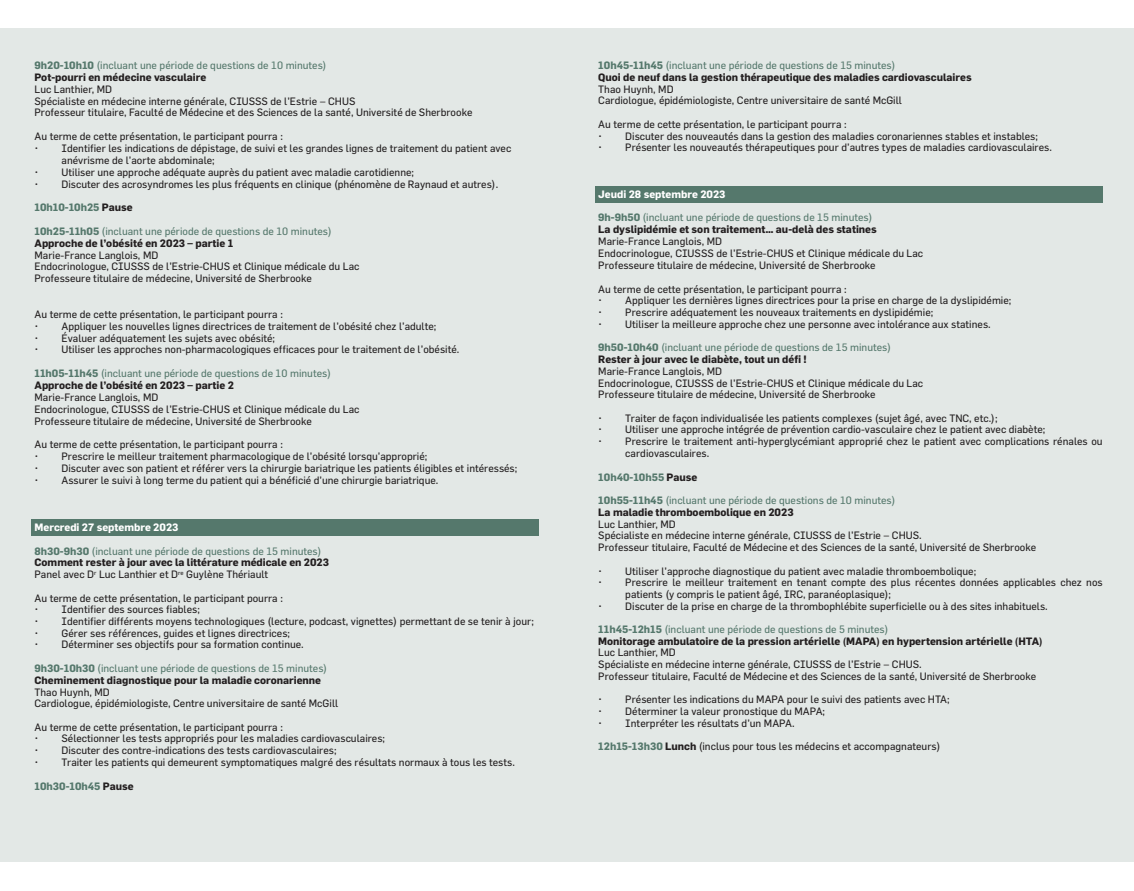
<style>
.page{position:relative;width:1134px;height:891px;background:#fff}
.page>*{position:absolute;margin:0;border:0;box-sizing:border-box;transform-origin:0 0}
.t1{font:10.5px/11.7px "Flama";color:#231f20}
.t2{font:10.5px "Flama";color:#55786c}
.t3{font:700 10.5px "Flama";color:#231f20}
.t4{font:700 10.5px "Flama";color:#55786c}
.t5{font:700 10.5px "Flama";color:#fff}
.s1{font-weight:700}
.s2{color:#231f20}
.s3{font-weight:700;color:#55786c}
</style>
<div class="page">
<div style="left:0;top:28px;width:1134px;height:834px;background:#e3e8e6"></div>
<div style="left:595px;top:186px;width:508px;height:17px;background:#55786c"></div>
<div style="left:31px;top:519px;width:508px;height:17px;background:#55786c"></div>
<p class="t2" style="left:35px;top:59px;width:294px"><span class="s1">9h20-10h10</span> (incluant une période de questions de 10 minutes)</p>
<p class="t3" style="left:35px;top:70px;width:173px">Pot-pourri en médecine vasculaire</p>
<p class="t1" style="left:35px;top:83px;width:79px">Luc Lanthier, MD</p>
<p class="t1" style="left:35px;top:95px;width:322px">Spécialiste en médecine interne générale, CIUSSS de l’Estrie – CHUS</p>
<p class="t1" style="left:35px;top:107px;width:439px">Professeur titulaire, Faculté de Médecine et des Sciences de la santé, Université de Sherbrooke</p>
<p class="t1" style="left:35px;top:130px;width:250px">Au terme de cette présentation, le participant pourra :</p>
<p class="t1" style="left:62px;top:142px;width:451px;text-indent:-27px">• Identifier les indications de dépistage, de suivi et les grandes lignes de traitement du patient avec anévrisme de l’aorte abdominale;</p>
<p class="t1" style="left:35px;top:166px;width:381px">• Utiliser une approche adéquate auprès du patient avec maladie carotidienne;</p>
<p class="t1" style="left:35px;top:178px;width:465px">• Discuter des acrosyndromes les plus fréquents en clinique (phénomène de Raynaud et autres).</p>
<p class="t4" style="left:35px;top:200px;width:100px">10h10-10h25 <span class="s2">Pause</span></p>
<p class="t2" style="left:35px;top:225px;width:299px"><span class="s1">10h25-11h05</span> (incluant une période de questions de 10 minutes)</p>
<p class="t3" style="left:35px;top:235px;width:200px">Approche de l’obésité en 2023 – partie 1</p>
<p class="t1" style="left:35px;top:249px;width:125px">Marie-France Langlois, MD</p>
<p class="t1" style="left:35px;top:261px;width:326px">Endocrinologue, CIUSSS de l’Estrie-CHUS et Clinique médicale du Lac</p>
<p class="t1" style="left:35px;top:272px;width:279px">Professeure titulaire de médecine, Université de Sherbrooke</p>
<p class="t1" style="left:35px;top:308px;width:250px">Au terme de cette présentation, le participant pourra :</p>
<p class="t1" style="left:35px;top:320px;width:403px">• Appliquer les nouvelles lignes directrices de traitement de l’obésité chez l’adulte;</p>
<p class="t1" style="left:35px;top:332px;width:242px">• Évaluer adéquatement les sujets avec obésité;</p>
<p class="t1" style="left:35px;top:344px;width:426px">• Utiliser les approches non-pharmacologiques efficaces pour le traitement de l’obésité.</p>
<p class="t2" style="left:35px;top:367px;width:298px"><span class="s1">11h05-11h45</span> (incluant une période de questions de 10 minutes)</p>
<p class="t3" style="left:35px;top:378px;width:201px">Approche de l’obésité en 2023 – partie 2</p>
<p class="t1" style="left:35px;top:391px;width:125px">Marie-France Langlois, MD</p>
<p class="t1" style="left:35px;top:403px;width:326px">Endocrinologue, CIUSSS de l’Estrie-CHUS et Clinique médicale du Lac</p>
<p class="t1" style="left:35px;top:415px;width:279px">Professeure titulaire de médecine, Université de Sherbrooke</p>
<p class="t1" style="left:35px;top:438px;width:250px">Au terme de cette présentation, le participant pourra :</p>
<p class="t1" style="left:35px;top:450px;width:394px">• Prescrire le meilleur traitement pharmacologique de l’obésité lorsqu’approprié;</p>
<p class="t1" style="left:35px;top:462px;width:484px">• Discuter avec son patient et référer vers la chirurgie bariatrique les patients éligibles et intéressés;</p>
<p class="t1" style="left:35px;top:474px;width:405px">• Assurer le suivi à long terme du patient qui a bénéficié d’une chirurgie bariatrique.</p>
<p class="t5" style="left:35px;top:520px;width:146px">Mercredi 27 septembre 2023</p>
<p class="t2" style="left:35px;top:545px;width:289px"><span class="s1">8h30-9h30</span> (incluant une période de questions de 15 minutes)</p>
<p class="t3" style="left:35px;top:555px;width:296px">Comment rester à jour avec la littérature médicale en 2023</p>
<p class="t1" style="left:35px;top:568px;width:235px">Panel avec D<sup>r</sup> Luc Lanthier et D<sup>re</sup> Guylène Thériault</p>
<p class="t1" style="left:35px;top:592px;width:250px">Au terme de cette présentation, le participant pourra :</p>
<p class="t1" style="left:35px;top:603px;width:167px">• Identifier des sources fiables;</p>
<p class="t1" style="left:35px;top:615px;width:501px">• Identifier différents moyens technologiques (lecture, podcast, vignettes) permettant de se tenir à jour;</p>
<p class="t1" style="left:35px;top:627px;width:257px">• Gérer ses références, guides et lignes directrices;</p>
<p class="t1" style="left:35px;top:638px;width:271px">• Déterminer ses objectifs pour sa formation continue.</p>
<p class="t2" style="left:35px;top:662px;width:294px"><span class="s1">9h30-10h30</span> (incluant une période de questions de 15 minutes)</p>
<p class="t3" style="left:35px;top:673px;width:288px">Cheminement diagnostique pour la maladie coronarienne</p>
<p class="t1" style="left:35px;top:686px;width:77px">Thao Huynh, MD</p>
<p class="t1" style="left:35px;top:697px;width:305px">Cardiologue, épidémiologiste, Centre universitaire de santé McGill</p>
<p class="t1" style="left:35px;top:721px;width:250px">Au terme de cette présentation, le participant pourra :</p>
<p class="t1" style="left:35px;top:733px;width:352px">• Sélectionner les tests appropriés pour les maladies cardiovasculaires;</p>
<p class="t1" style="left:35px;top:744px;width:304px">• Discuter des contre-indications des tests cardiovasculaires;</p>
<p class="t1" style="left:35px;top:756px;width:482px">• Traiter les patients qui demeurent symptomatiques malgré des résultats normaux à tous les tests.</p>
<p class="t4" style="left:35px;top:778px;width:101px">10h30-10h45 <span class="s2">Pause</span></p>
<p class="t2" style="left:598px;top:59px;width:299px"><span class="s1">10h45-11h45</span> (incluant une période de questions de 15 minutes)</p>
<p class="t3" style="left:598px;top:70px;width:375px">Quoi de neuf dans la gestion thérapeutique des maladies cardiovasculaires</p>
<p class="t1" style="left:598px;top:83px;width:77px">Thao Huynh, MD</p>
<p class="t1" style="left:598px;top:95px;width:305px">Cardiologue, épidémiologiste, Centre universitaire de santé McGill</p>
<p class="t1" style="left:598px;top:118px;width:250px">Au terme de cette présentation, le participant pourra :</p>
<p class="t1" style="left:598px;top:130px;width:441px">• Discuter des nouveautés dans la gestion des maladies coronariennes stables et instables;</p>
<p class="t1" style="left:598px;top:141px;width:455px">• Présenter les nouveautés thérapeutiques pour d’autres types de maladies cardiovasculaires.</p>
<p class="t5" style="left:598px;top:187px;width:129px">Jeudi 28 septembre 2023</p>
<p class="t2" style="left:598px;top:211px;width:276px"><span class="s1">9h-9h50</span> (incluant une période de questions de 15 minutes)</p>
<p class="t3" style="left:598px;top:222px;width:280px">La dyslipidémie et son traitement… au-delà des statines</p>
<p class="t1" style="left:598px;top:235px;width:125px">Marie-France Langlois, MD</p>
<p class="t1" style="left:598px;top:247px;width:326px">Endocrinologue, CIUSSS de l’Estrie-CHUS et Clinique médicale du Lac</p>
<p class="t1" style="left:598px;top:259px;width:279px">Professeure titulaire de médecine, Université de Sherbrooke</p>
<p class="t1" style="left:598px;top:283px;width:250px">Au terme de cette présentation, le participant pourra :</p>
<p class="t1" style="left:598px;top:295px;width:415px">• Appliquer les dernières lignes directrices pour la prise en charge de la dyslipidémie;</p>
<p class="t1" style="left:598px;top:306px;width:337px">• Prescrire adéquatement les nouveaux traitements en dyslipidémie;</p>
<p class="t1" style="left:598px;top:318px;width:394px">• Utiliser la meilleure approche chez une personne avec intolérance aux statines.</p>
<p class="t2" style="left:598px;top:341px;width:294px"><span class="s1">9h50-10h40</span> (incluant une période de questions de 15 minutes)</p>
<p class="t3" style="left:598px;top:352px;width:210px">Rester à jour avec le diabète, tout un défi !</p>
<p class="t1" style="left:598px;top:365px;width:125px">Marie-France Langlois, MD</p>
<p class="t1" style="left:598px;top:377px;width:326px">Endocrinologue, CIUSSS de l’Estrie-CHUS et Clinique médicale du Lac</p>
<p class="t1" style="left:598px;top:388px;width:279px">Professeure titulaire de médecine, Université de Sherbrooke</p>
<p class="t1" style="left:598px;top:412px;width:401px">• Traiter de façon individualisée les patients complexes (sujet âgé, avec TNC, etc.);</p>
<p class="t1" style="left:598px;top:424px;width:449px">• Utiliser une approche intégrée de prévention cardio-vasculaire chez le patient avec diabète;</p>
<p class="t1" style="left:625px;top:435px;width:479px;text-indent:-27px">• Prescrire le traitement anti-hyperglycémiant approprié chez le patient avec complications rénales ou cardiovasculaires.</p>
<p class="t4" style="left:598px;top:469px;width:101px">10h40-10h55 <span class="s2">Pause</span></p>
<p class="t2" style="left:598px;top:494px;width:299px"><span class="s1">10h55-11h45</span> (incluant une période de questions de 10 minutes)</p>
<p class="t3" style="left:598px;top:505px;width:197px">La maladie thromboembolique en 2023</p>
<p class="t1" style="left:598px;top:518px;width:79px">Luc Lanthier, MD</p>
<p class="t1" style="left:598px;top:530px;width:325px">Spécialiste en médecine interne générale, CIUSSS de l’Estrie – CHUS.</p>
<p class="t1" style="left:598px;top:541px;width:439px">Professeur titulaire, Faculté de Médecine et des Sciences de la santé, Université de Sherbrooke</p>
<p class="t1" style="left:598px;top:565px;width:379px">• Utiliser l’approche diagnostique du patient avec maladie thromboembolique;</p>
<p class="t1" style="left:625px;top:576px;width:479px;text-indent:-27px">• Prescrire le meilleur traitement en tenant compte des plus récentes données applicables chez nos patients (y compris le patient âgé, IRC, paranéoplasique);</p>
<p class="t1" style="left:598px;top:600px;width:451px">• Discuter de la prise en charge de la thrombophlébite superficielle ou à des sites inhabituels.</p>
<p class="t2" style="left:598px;top:623px;width:292px"><span class="s1">11h45-12h15</span> (incluant une période de questions de 5 minutes)</p>
<p class="t3" style="left:598px;top:633px;width:446px">Monitorage ambulatoire de la pression artérielle (MAPA) en hypertension artérielle (HTA)</p>
<p class="t1" style="left:598px;top:647px;width:79px">Luc Lanthier, MD</p>
<p class="t1" style="left:598px;top:658px;width:325px">Spécialiste en médecine interne générale, CIUSSS de l’Estrie – CHUS.</p>
<p class="t1" style="left:598px;top:670px;width:439px">Professeur titulaire, Faculté de Médecine et des Sciences de la santé, Université de Sherbrooke</p>
<p class="t1" style="left:598px;top:693px;width:353px">• Présenter les indications du MAPA pour le suivi des patients avec HTA;</p>
<p class="t1" style="left:598px;top:705px;width:228px">• Déterminer la valeur pronostique du MAPA;</p>
<p class="t1" style="left:598px;top:717px;width:198px">• Interpréter les résultats d’un MAPA.</p>
<p class="t1" style="left:598px;top:740px;width:344px"><span class="s3">12h15-13h30</span> <span class="s1">Lunch</span> (inclus pour tous les médecins et accompagnateurs)</p>
</div>
